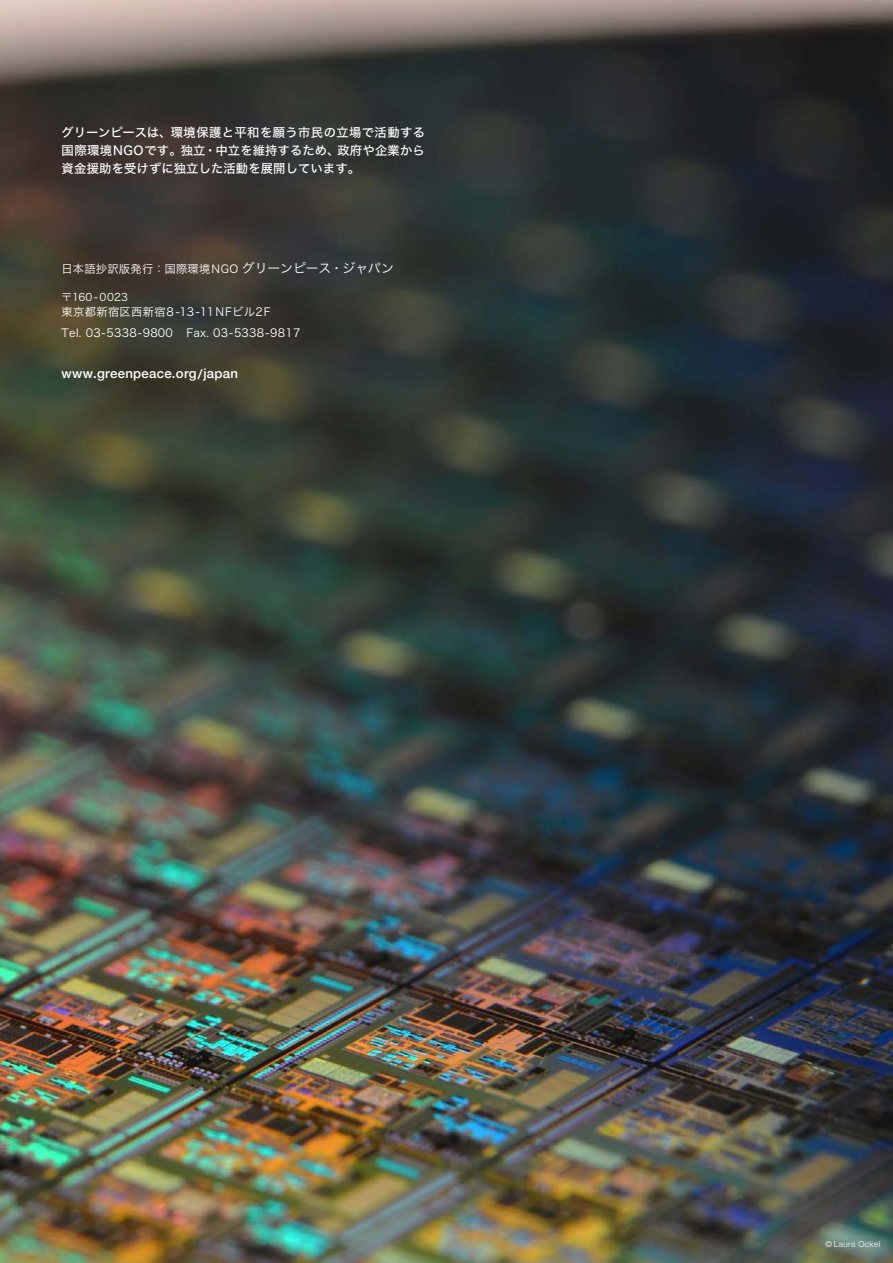
<style>
.page{position:relative;width:893px;height:1263px;background:#fff}
.page>*{position:absolute;margin:0;border:0;box-sizing:border-box;transform-origin:0 0}
.t1{font:500 13.2px "Helvetica Neue";letter-spacing:.02em;color:#fff}
.t2{font:12.9px "Hiragino Sans W3";letter-spacing:-.01em;color:#fff}
.t3{font:12.3px/18px "Hiragino Sans W5";letter-spacing:.01em;color:#fff;text-align:justify}
.t4{font:11.25px/21px "Hiragino Sans W3";letter-spacing:.02em;color:#fff}
.t5{font:10.5px "Hiragino Sans W3";letter-spacing:.02em;color:#fff}
.t6{font:300 8.25px "Helvetica Neue";letter-spacing:.045em;color:#fff}
.s1{font-size:11.25px}
.s2{font-size:11.1px}
</style>
<div class="page">
<img style="left:0;top:0;width:893px;height:1263px">
<p class="t3" style="left:62px;top:123px;width:365px">グリーンピースは、環境保護と平和を願う市民の立場で活動する国際環境NGOです。独立・中立を維持するため、政府や企業から資金援助を受けずに独立した活動を展開しています。</p>
<p class="t2" style="left:62px;top:257px;width:334px"><span class="s1">日本語抄訳版発行：</span><span class="s2">国際環境NGO</span> グリーンピース・ジャパン</p>
<p class="t5" style="left:62px;top:288px;width:68px">〒160-0023</p>
<p class="t4" style="left:62px;top:301px;width:240px">東京都新宿区西新宿8 -13-11NFビル2F<br>Tel. 03-5338-9800 Fax. 03-5338-9817</p>
<p class="t1" style="left:62px;top:363px;width:178px">www.greenpeace.org/japan</p>
<p class="t6" style="left:826px;top:1238px;width:56px">© Laura Ockel</p>
</div>
